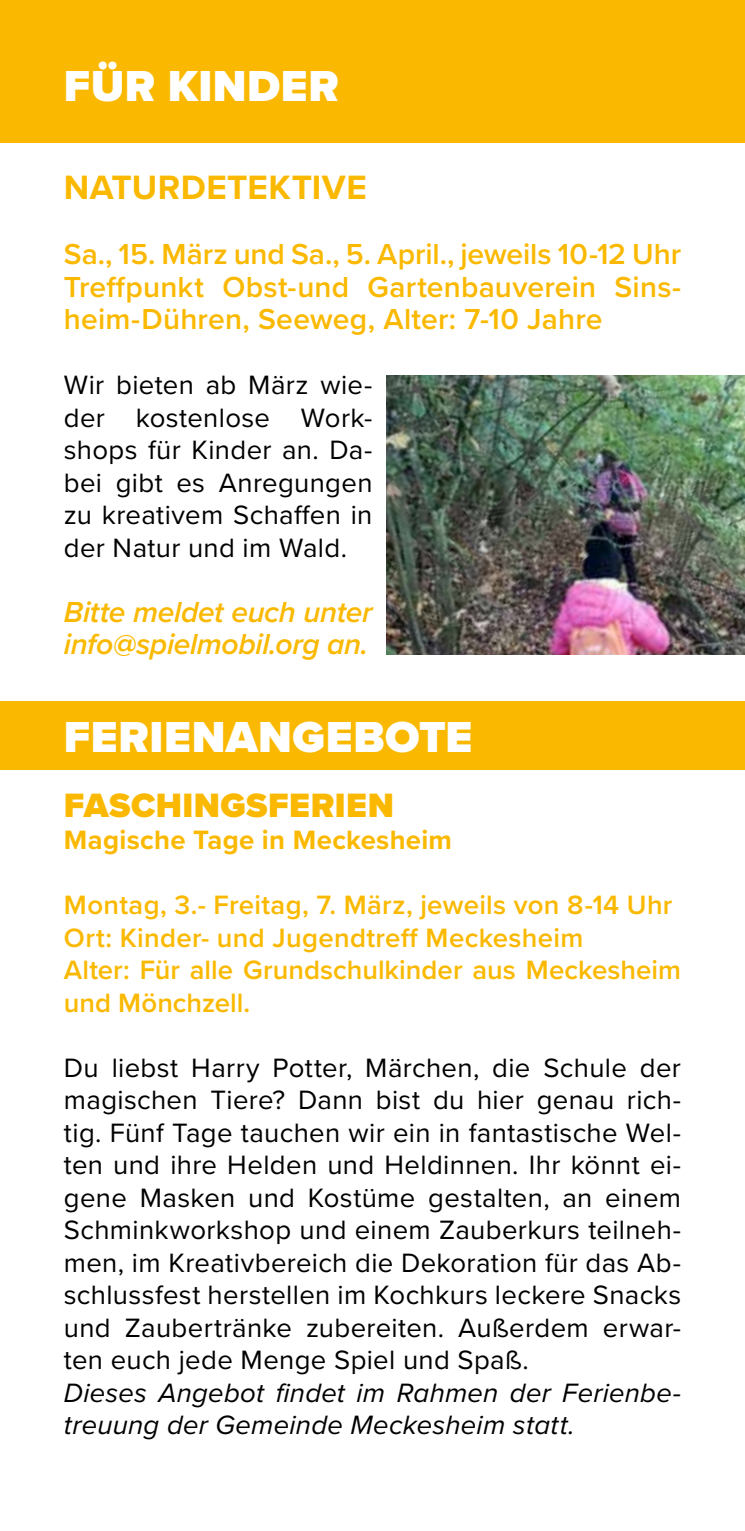
<style>
.page{position:relative;width:745px;height:1531px;background:#fff}
.page>*{position:absolute;margin:0;border:0;box-sizing:border-box;transform-origin:0 0}
.t1{font:900 45px "Proxima Nova";letter-spacing:.01em;color:#fff}
.t2{font:900 35px "Proxima Nova";letter-spacing:.01em;color:#fab900}
.t3{font:700 35px "Proxima Nova";letter-spacing:.01em;color:#fab900}
.t4{font:600 30px/32.5px "Proxima Nova";letter-spacing:.005em;color:#fab900;text-align:justify}
.t5{font:italic 600 30px/32.5px "Proxima Nova";letter-spacing:-.015em;color:#fab900}
.t6{font:27.5px/32.5px "Proxima Nova";letter-spacing:.015em;color:#000;text-align:justify}
.t7{font:600 27.5px/32.5px "Proxima Nova";letter-spacing:.005em;color:#fab900}
.t8{font:italic 27.5px/32.5px "Proxima Nova";letter-spacing:.01em;color:#000}
.t9{font:700 27.5px "Proxima Nova";letter-spacing:.01em;color:#fab900}
</style>
<div class="page">
<div style="left:0;top:701px;width:744px;height:68px;background:#fab900"></div>
<div style="left:0;top:0;width:744px;height:143px;background:#fab900"></div>
<img style="left:386px;top:376px;width:358px;height:278px">
<h1 class="t1" style="left:64px;top:53px;width:276px">FÜR KINDER</h1>
<p class="t3" style="left:64px;top:161px;width:304px">NATURDETEKTIVE</p>
<p class="t4" style="left:64px;top:237px;width:618px">Sa., 15. März und Sa., 5. April., jeweils 10-12 Uhr Treffpunkt Obst-und Gartenbauverein Sins&shy;heim-Dühren, Seeweg, Alter: 7-10 Jahre</p>
<p class="t6" style="left:64px;top:367px;width:310px">Wir bieten ab März wie&shy;der kostenlose Work&shy;shops für Kinder an. Da&shy;bei gibt es Anregungen zu kreativem Schaffen in der Natur und im Wald.</p>
<p class="t5" style="left:64px;top:594px;width:310px">Bitte meldet euch unter info@spielmobil.org an.</p>
<h1 class="t1" style="left:64px;top:703px;width:410px">FERIENANGEBOTE</h1>
<p class="t2" style="left:64px;top:779px;width:331px">FASCHINGSFERIEN</p>
<p class="t9" style="left:64px;top:819px;width:389px">Magische Tage in Meckesheim</p>
<p class="t7" style="left:64px;top:888px;width:618px">Montag, 3.- Freitag, 7. März, jeweils von 8-14 Uhr Ort: Kinder- und Jugendtreff Meckesheim<br>Alter: Für alle Grundschulkinder aus Meckesheim und Mönchzell.</p>
<p class="t6" style="left:64px;top:1050px;width:618px">Du liebst Harry Potter, Märchen, die Schule der magischen Tiere? Dann bist du hier genau rich&shy;tig. Fünf Tage tauchen wir ein in fantastische Wel&shy;ten und ihre Helden und Heldinnen. Ihr könnt ei&shy;gene Masken und Kostüme gestalten, an einem Schminkworkshop und einem Zauberkurs teilneh&shy;men, im Kreativbereich die Dekoration für das Ab&shy;schlussfest herstellen im Kochkurs leckere Snacks und Zaubertränke zubereiten. Außerdem erwar&shy;ten euch jede Menge Spiel und Spaß.</p>
<p class="t8" style="left:64px;top:1375px;width:618px">Dieses Angebot findet im Rahmen der Ferienbe&shy;treuung der Gemeinde Meckesheim statt.</p>
</div>
